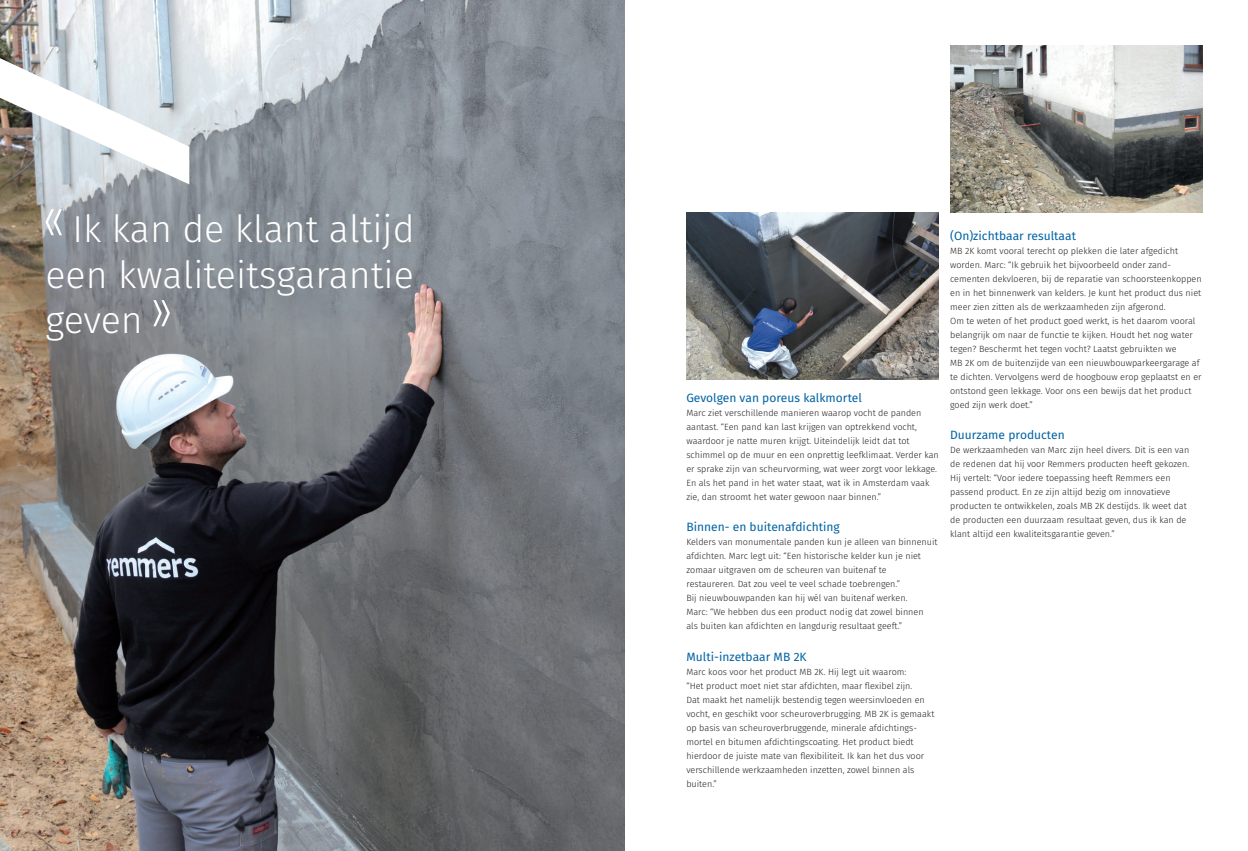
<style>
.page{position:relative;width:1248px;height:851px;background:#fff}
.page>*{position:absolute;margin:0;border:0;box-sizing:border-box;transform-origin:0 0}
.t1{font:300 37.5px/45.5px "Fira Sans";color:#fff;text-align:justify}
.t2{font:12px "Fira Sans";color:#0063a4}
.t3{font:300 9px/14px "Fira Sans";color:#231f20}
</style>
<div class="page">
<img style="left:0;top:0;width:624px;height:850px">
<svg style="left:45px;top:209px;width:17px;height:26px"></svg>
<svg style="left:153px;top:300px;width:17px;height:26px"></svg>
<img style="left:686px;top:212px;width:252px;height:168px">
<img style="left:950px;top:45px;width:252px;height:167px">
<svg style="left:0;top:58px;width:189px;height:126px"></svg>
<h1 class="t1" style="left:45px;top:209px;width:371px;text-indent:27px">Ik kan de klant altijd een kwaliteitsgarantie geven</h1>
<h2 class="t2" style="left:686px;top:389px;width:177px">Gevolgen van poreus kalkmortel</h2>
<p class="t3" style="left:686px;top:406px;width:254px">Marc ziet verschillende manieren waarop vocht de panden aantast. “Een pand kan last krijgen van optrekkend vocht, waardoor je natte muren krijgt. Uiteindelijk leidt dat tot schimmel op de muur en een onprettig leefklimaat. Verder kan er sprake zijn van scheurvorming, wat weer zorgt voor lekkage.<br>En als het pand in het water staat, wat ik in Amsterdam vaak zie, dan stroomt het water gewoon naar binnen.”</p>
<h2 class="t2" style="left:686px;top:518px;width:155px">Binnen- en buitenafdichting</h2>
<p class="t3" style="left:686px;top:536px;width:252px">Kelders van monumentale panden kun je alleen van binnenuit afdichten. Marc legt uit: “Een historische kelder kun je niet zomaar uitgraven om de scheuren van buitenaf te restaureren. Dat zou veel te veel schade toebrengen.”<br>Bij nieuwbouwpanden kan hij wél van buitenaf werken.<br>Marc: “We hebben dus een product nodig dat zowel binnen<br>als buiten kan afdichten en langdurig resultaat geeft.”</p>
<h2 class="t2" style="left:686px;top:648px;width:122px">Multi-inzetbaar MB 2K</h2>
<p class="t3" style="left:686px;top:665px;width:249px">Marc koos voor het product MB 2K. Hij legt uit waarom:<br>“Het product moet niet star afdichten, maar flexibel zijn.<br>Dat maakt het namelijk bestendig tegen weersinvloeden en vocht, en geschikt voor scheuroverbrugging. MB 2K is gemaakt op basis van scheuroverbruggende, minerale afdichtings&shy;mortel en bitumen afdichtingscoating. Het product biedt hierdoor de juiste mate van flexibiliteit. Ik kan het dus voor verschillende werkzaamheden inzetten, zowel binnen als buiten.”</p>
<h2 class="t2" style="left:950px;top:227px;width:127px">(On)zichtbaar resultaat</h2>
<p class="t3" style="left:950px;top:244px;width:253px">MB 2K komt vooral terecht op plekken die later afgedicht worden. Marc: “Ik gebruik het bijvoorbeeld onder zand&shy;cementen dekvloeren, bij de reparatie van schoorsteenkoppen en in het binnenwerk van kelders. Je kunt het product dus niet meer zien zitten als de werkzaamheden zijn afgerond.<br>Om te weten of het product goed werkt, is het daarom vooral belangrijk om naar de functie te kijken. Houdt het nog water tegen? Beschermt het tegen vocht? Laatst gebruikten we<br>MB 2K om de buitenzijde van een nieuwbouwparkeergarage af te dichten. Vervolgens werd de hoogbouw erop geplaatst en er ontstond geen lekkage. Voor ons een bewijs dat het product goed zijn werk doet.”</p>
<h2 class="t2" style="left:950px;top:426px;width:116px">Duurzame producten</h2>
<p class="t3" style="left:950px;top:444px;width:240px">De werkzaamheden van Marc zijn heel divers. Dit is een van de redenen dat hij voor Remmers producten heeft gekozen.<br>Hij vertelt: “Voor iedere toepassing heeft Remmers een passend product. En ze zijn altijd bezig om innovatieve producten te ontwikkelen, zoals MB 2K destijds. Ik weet dat de producten een duurzaam resultaat geven, dus ik kan de klant altijd een kwaliteitsgarantie geven.”</p>
</div>
